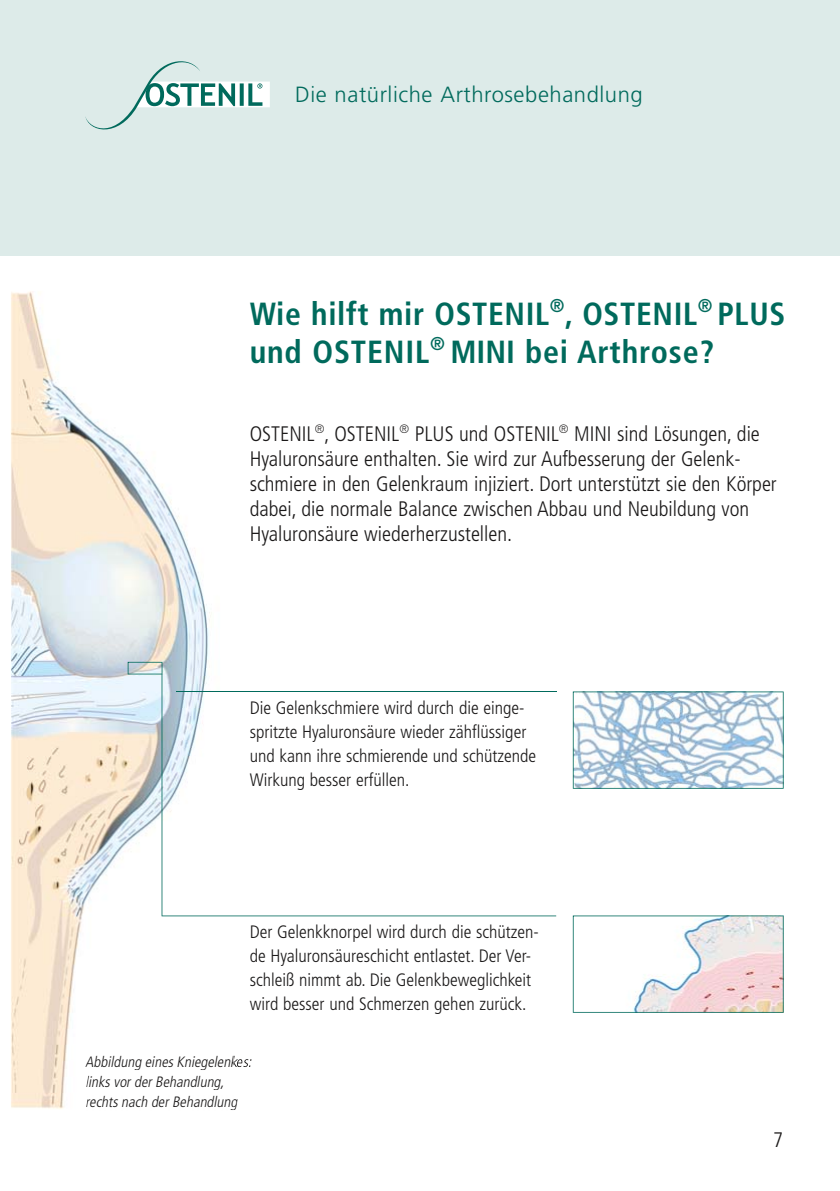
<style>
.page{position:relative;width:840px;height:1191px;background:#fff}
.page>*{position:absolute;margin:0;border:0;box-sizing:border-box;transform-origin:0 0}
.t1{font:700 condensed 32px/38px "Frutiger";letter-spacing:.02em;color:#006a5c}
.t2{font:300 22px "Frutiger";letter-spacing:.025em;color:#006a5c}
.t3{font:300 condensed 21px/25px "Frutiger";color:#1b1919}
.t4{font:300 condensed 18px/24px "Frutiger";color:#1b1919}
.t5{font:italic 300 condensed 15px/20px "Frutiger";color:#1b1919}
</style>
<div class="page">
<div style="left:0;top:0;width:839px;height:255px;background:#ddebe9"></div>
<img style="left:11px;top:291px;width:222px;height:818px">
<svg style="left:572px;top:691px;width:211px;height:97px"></svg>
<svg style="left:572px;top:915px;width:211px;height:97px"></svg>
<svg style="left:161px;top:674px;width:395px;height:242px"></svg>
<svg style="left:128px;top:662px;width:34px;height:12px"></svg>
<img style="left:85px;top:1055px;width:148px;height:15px">
<img style="left:86px;top:1075px;width:139px;height:15px">
<img style="left:85px;top:1095px;width:148px;height:14px">
<svg style="left:85px;top:61px;width:185px;height:68px"></svg>
<p class="t2" style="left:295px;top:86px;width:349px">Die natürliche Arthrosebehandlung</p>
<h1 class="t1" style="left:249px;top:297px;width:536px">Wie hilft mir OSTENIL<sup>®</sup>, OSTENIL<sup>®</sup> PLUS und OSTENIL<sup>®</sup> MINI bei Arthrose?</h1>
<p class="t3" style="left:249px;top:423px;width:528px">OSTENIL<sup>®</sup>, OSTENIL<sup>®</sup> PLUS und OSTENIL<sup>®</sup> MINI sind Lösungen, die Hyaluronsäure enthalten. Sie wird zur Aufbesserung der Gelenk&shy;schmiere in den Gelenk raum injiziert. Dort unterstützt sie den Körper dabei, die normale Balance zwischen Abbau und Neubildung von Hyaluronsäure wiederherzustellen.</p>
<p class="t4" style="left:249px;top:697px;width:288px">Die Gelenkschmiere wird durch die einge&shy;spritzte Hyaluronsäure wieder zähflüssiger und kann ihre schmierende und schützende Wirkung besser erfüllen.</p>
<p class="t4" style="left:249px;top:921px;width:290px">Der Gelenkknorpel wird durch die schützen&shy;de Hyaluronsäureschicht entlastet. Der Ver&shy;schleiß nimmt ab. Die Gelenkbeweglichkeit wird besser und Schmerzen gehen zurück.</p>
<p class="t5" style="left:85px;top:1052px;width:156px">Abbildung eines Kniegelenk links vor der Behandlung, rechts nach der Behandlung</p>
<p class="t3" style="left:772px;top:1128px;width:12px">7</p>
</div>
